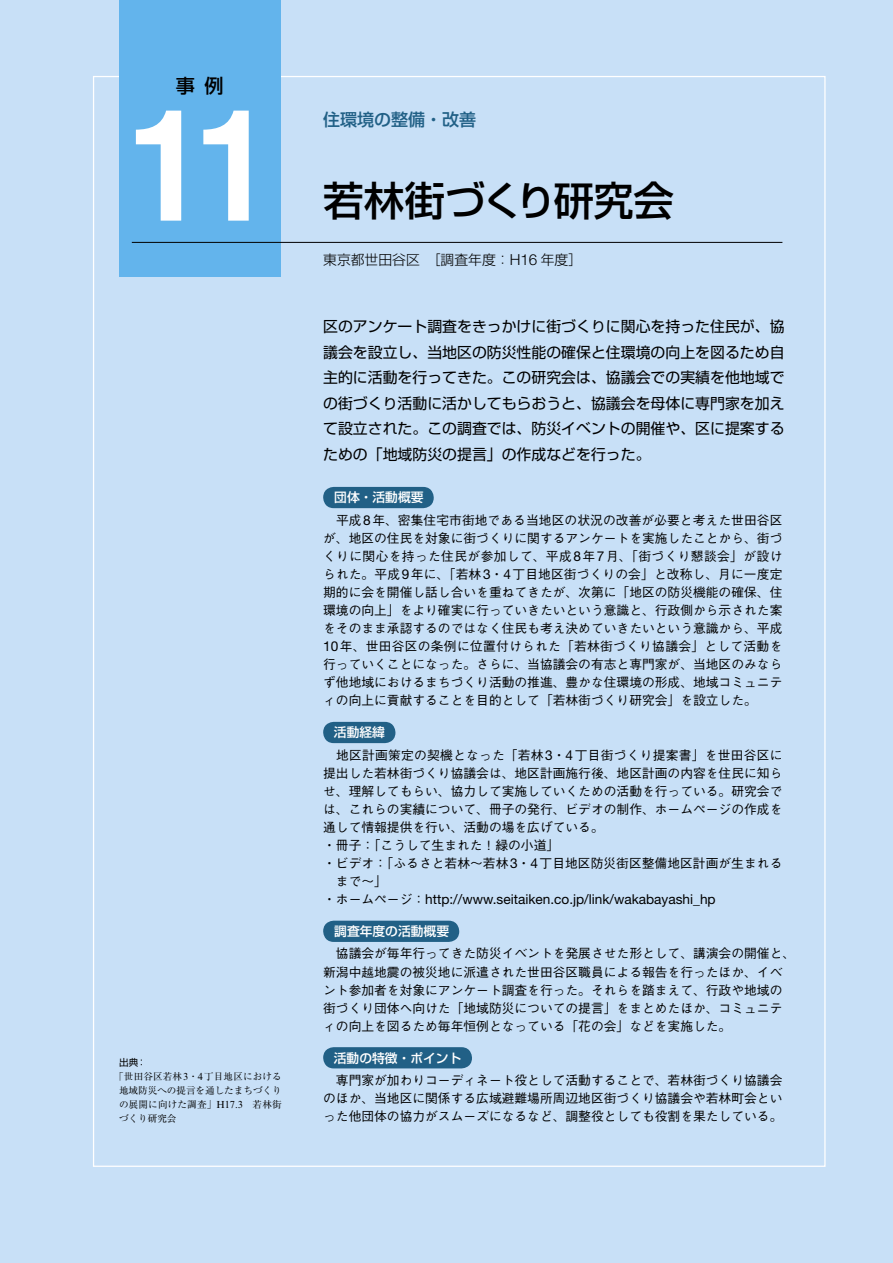
<style>
.page{position:relative;width:893px;height:1263px;background:#c8e0f7}
.page>*{position:absolute;margin:0;border:0;box-sizing:border-box;transform-origin:0 0}
.t1{font:700 condensed 146.7px "Helvetica LT Std";color:#fff}
.t2{font:500 40.35px "Shin Go Pro";letter-spacing:-.015em;color:#000}
.t3{font:500 19.2px "Shin Go Pro";color:#000}
.t4{font:500 16.95px "Shin Go Pro";color:#216086}
.t5{font:14.85px/25.5px "Shin Go Pro";color:#000;text-align:justify}
.t6{font:300 13.8px "Shin Go Pro";color:#000}
.t7{font:13.65px "Helvetica Neue LT Std";color:#000}
.t8{font:500 12.75px/18px "Gothic BBB Pro";color:#000;text-align:justify}
.t9{font:500 12.75px "Shin Go Pro";color:#fff}
.t10{font:9.6px/13.8px "Ryumin Pro";color:#000;text-align:justify}
.t11{font:9.6px "Shin Go Pro";color:#000}
.s1{font-family:"Times New Roman MT Std";font-size:10.2px}
.s2{font-family:"Helvetica Neue LT Std";font-size:15.15px}
.s3{font-family:"Helvetica Neue LT Std";font-weight:400;font-size:13.65px}
.s4{font-family:"Gothic BBB Pro";font-weight:500;font-size:12.75px}
</style>
<div class="page">
<div style="left:119px;top:0;width:162px;height:276px;background:#63b4ec"></div>
<hr style="left:132px;top:242px;width:650px;height:1px;background:#000">
<svg style="left:323px;top:1047px;width:149px;height:21px;background:#27648a"></svg>
<svg style="left:323px;top:921px;width:136px;height:21px;background:#266489"></svg>
<svg style="left:323px;top:722px;width:72px;height:21px;background:#2a678c"></svg>
<div style="left:323px;top:487px;width:111px;height:21px;background:#216086"></div>
<p class="t3" style="left:176px;top:70px;width:49px">事　例</p>
<p class="t1" style="left:129px;top:75px;width:142px">11</p>
<p class="t11" style="left:119px;top:1055px;width:29px">出典：</p>
<p class="t10" style="left:119px;top:1069px;width:164px;text-indent:-5px">「世田谷区若林<span class="s1">3</span>・<span class="s1">4</span>丁目地区における地域防災への提言を通したまちづくりの展開に向けた調査」<span class="s1">H17.3</span>　若林街づくり研究会</p>
<p class="t4" style="left:323px;top:105px;width:155px">住環境の整備・改善</p>
<p class="t2" style="left:323px;top:168px;width:352px">若林街づくり研究会</p>
<p class="t6" style="left:323px;top:249px;width:261px">東京都世田谷区　［調査年度：<span class="s2">H16</span> 年度］</p>
<p class="t5" style="left:323px;top:312px;width:463px">区のアンケート調査をきっかけに街づくりに関心を持った住民が、協議会を設立し、当地区の防災性能の確保と住環境の向上を図るため自主的に活動を行ってきた。この研究会は、協議会での実績を他地域での街づくり活動に活かしてもらおうと、協議会を母体に専門家を加えて設立された。この調査では、防災イベントの開催や、区に提案するための「地域防災の提言」の作成などを行った。</p>
<p class="t9" style="left:334px;top:487px;width:91px">団体・活動概要</p>
<p class="t8" style="left:323px;top:509px;width:461px">　平成<span class="s3">8</span>年、密集住宅市街地である当地区の状況の改善が必要と考えた世田谷区が、地区の住民を対象に街づくりに関するアンケートを実施したことから、街づくりに関心を持った住民が参加して、平成<span class="s3">8</span>年<span class="s3">7</span>月、「街づくり懇談会」が設けられた。平成<span class="s3">9</span>年に、「若林<span class="s3">3</span>・<span class="s3">4</span>丁目地区街づくりの会」と改称し、月に一度定期的に会を開催し話し合いを重ねてきたが、次第に「地区の防災機能の確保、住環境の向上」をより確実に行っていきたいという意識と、行政側から示された案をそのまま承認するのではなく住民も考え決めていきたいという意識から、平成<span class="s3">10</span>年、世田谷区の条例に位置付けられた「若林街づくり協議会」として活動を行っていくことになった。さらに、当協議会の有志と専門家が、当地区のみならず他地域におけるまちづくり活動の推進、豊かな住環境の形成、地域コミュニティの向上に貢献することを目的として「若林街づくり研究会」を設立した。</p>
<p class="t9" style="left:334px;top:722px;width:53px">活動経緯</p>
<p class="t8" style="left:323px;top:744px;width:461px">　地区計画策定の契機となった「若林<span class="s3">3</span>・<span class="s3">4</span>丁目街づくり提案書」を世田谷区に提出した若林街づくり協議会は、地区計画施行後、地区計画の内容を住民に知らせ、理解してもらい、協力して実施していくための活動を行っている。研究会では、これらの実績について、冊子の発行、ビデオの制作、ホームページの作成を通して情報提供を行い、活動の場を広げている。</p>
<p class="t8" style="left:323px;top:835px;width:237px">・冊子：「こうして生まれた！緑の小道」</p>
<p class="t8" style="left:336px;top:853px;width:448px;text-indent:-13px">・ビデオ：「ふるさと若林～若林<span class="s3">3</span>・<span class="s3">4</span>丁目地区防災街区整備地区計画が生まれるまで～」</p>
<p class="t7" style="left:323px;top:891px;width:394px"><span class="s4">・ホームページ：</span>http://www.seitaiken.co.jp/link/wakabayashi_hp</p>
<p class="t9" style="left:334px;top:921px;width:116px">調査年度の活動概要</p>
<p class="t8" style="left:323px;top:943px;width:473px;text-align:left">　協議会が毎年行ってきた防災イベントを発展させた形として、講演会の開催と、新潟中越地震の被災地に派遣された世田谷区職員による報告を行ったほか、イベント参加者を対象にアンケート調査を行った。それらを踏まえて、行政や地域の街づくり団体へ向けた「地域防災についての提言」をまとめたほか、コミュニティの向上を図るため毎年恒例となっている「花の会」などを実施した。</p>
<p class="t9" style="left:334px;top:1047px;width:129px">活動の特徴・ポイント</p>
<p class="t8" style="left:323px;top:1069px;width:461px">　専門家が加わりコーディネート役として活動することで、若林街づくり協議会のほか、当地区に関係する広域避難場所周辺地区街づくり協議会や若林町会といった他団体の協力がスムーズになるなど、調整役としても役割を果たしている。</p>
</div>
